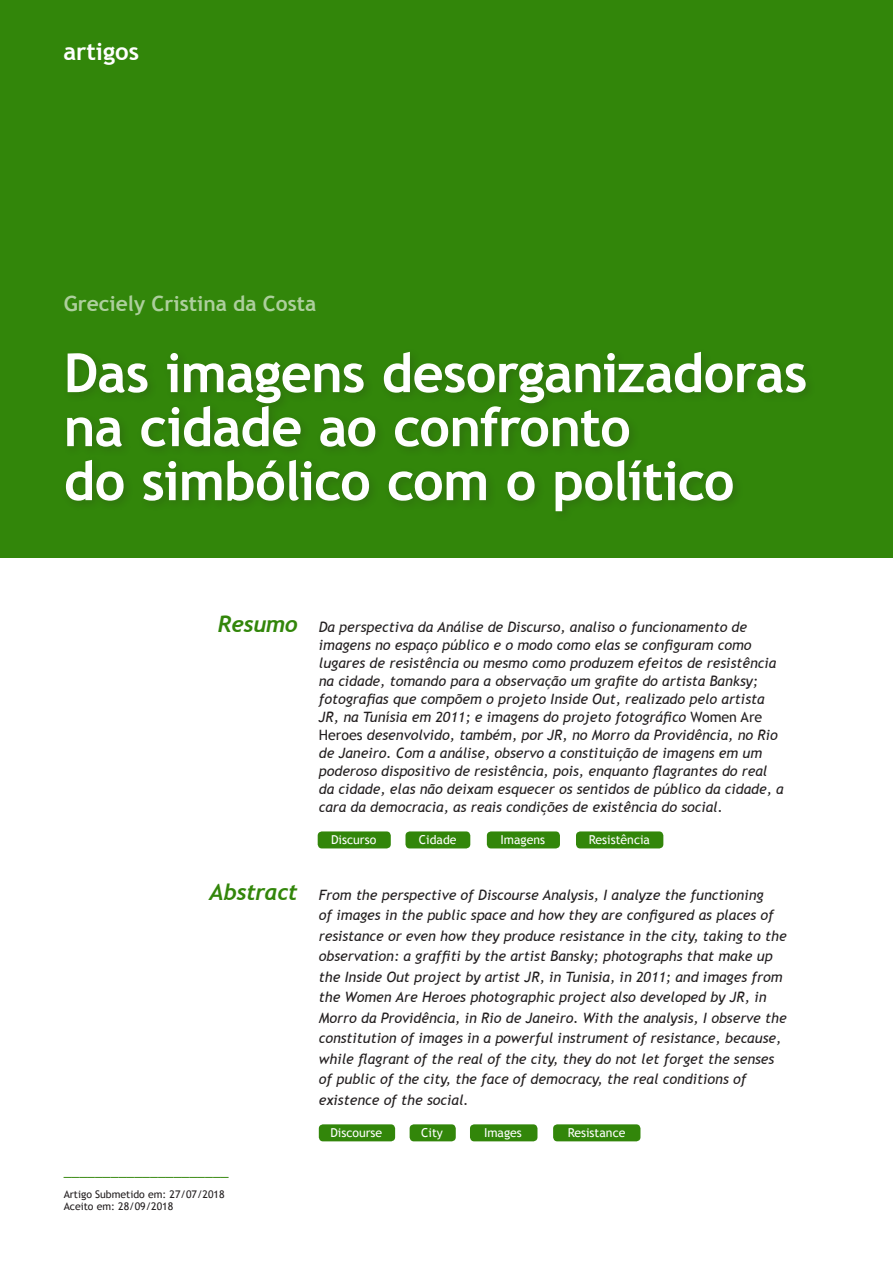
<style>
.page{position:relative;width:893px;height:1263px;background:#fff}
.page>*{position:absolute;margin:0;border:0;box-sizing:border-box;transform-origin:0 0}
.topo_tabela{font:700 54px/54px "Trebuchet MS";letter-spacing:-.02em;color:#fff}
.t1{font:700 24px "Trebuchet MS";color:#fff}
.topo_tabela-2{font:italic 700 22.5px "Trebuchet";letter-spacing:-.02em;color:#32860a}
.autor{font:700 21px "Trebuchet MS";color:#adcf9d}
.submissao{font:15px "Trebuchet MS";color:#32860a}
.paragrafo_simples{font:italic 14.25px/18px "Trebuchet MS";color:#231f20}
.submissao-2{font:12.3px "Trebuchet MS";color:#fff}
.submissao-3{font:10.5px "Trebuchet MS";color:#231f20}
.s1{font-style:normal}
</style>
<div class="page">
<div style="left:0;top:0;width:893px;height:557px;background:#32860a"></div>
<div style="left:318px;top:831px;width:73px;height:17px;background:#32860a;border-radius:4px"></div>
<div style="left:405px;top:831px;width:65px;height:17px;background:#32860a;border-radius:4px"></div>
<div style="left:487px;top:831px;width:73px;height:17px;background:#32860a;border-radius:4px"></div>
<div style="left:576px;top:831px;width:87px;height:17px;background:#32860a;border-radius:4px"></div>
<div style="left:319px;top:1124px;width:76px;height:17px;background:#32860a;border-radius:4px"></div>
<div style="left:410px;top:1124px;width:46px;height:17px;background:#32860a;border-radius:4px"></div>
<div style="left:470px;top:1124px;width:67px;height:17px;background:#32860a;border-radius:4px"></div>
<div style="left:553px;top:1124px;width:87px;height:17px;background:#32860a;border-radius:4px"></div>
<p class="t1" style="left:63px;top:36px;width:77px">artigos</p>
<p class="autor" style="left:64px;top:290px;width:254px">Greciely Cristina da Costa</p>
<p class="topo_tabela" style="left:64px;top:346px;width:745px">Das imagens desorganizadoras na cidade ao confronto<br>do simbólico com o político</p>
<p class="topo_tabela-2" style="left:218px;top:610px;width:81px">Resumo</p>
<p class="paragrafo_simples" style="left:319px;top:618px;width:466px">Da perspectiva da Análise de Discurso, analiso o funcionamento de imagens no espaço público e o modo como elas se configuram como lugares de resistência ou mesmo como produzem efeitos de resistência na cidade, tomando para a observação um grafite do artista Banksy; fotografias que compõem o projeto Inside Out, realizado pelo artista JR, na Tunísia em 2011; e imagens do projeto fotográfico <span class="s1">Women Are Heroes</span> desenvolvido, também, por JR, no Morro da Providência, no Rio de Janeiro. Com a análise, observo a constituição de imagens em um poderoso dispositivo de resistência, pois, enquanto flagrantes do real da cidade, elas não deixam esquecer os sentidos de público da cidade, a cara da democracia, as reais condições de existência do social.</p>
<p class="submissao-2" style="left:331px;top:833px;width:47px">Discurso</p>
<p class="submissao-2" style="left:419px;top:833px;width:39px">Cidade</p>
<p class="submissao-2" style="left:500px;top:833px;width:46px">Imagens</p>
<p class="submissao-2" style="left:589px;top:833px;width:63px">Resistência</p>
<p class="topo_tabela-2" style="left:209px;top:878px;width:90px">Abstract</p>
<p class="paragrafo_simples" style="left:319px;top:884px;width:469px;line-height:20.5px">From the perspective of Discourse Analysis, I analyze the functioning<br>of images in the public space and how they are configured as places of resistance or even how they produce resistance in the city, taking to the observation: a graffiti by the artist Bansky; photographs that make up the Inside Out project by artist JR, in Tunisia, in 2011; and images from the Women Are Heroes photographic project also developed by JR, in Morro da Providência, in Rio de Janeiro. With the analysis, I observe the constitution of images in a powerful instrument of resistance, because, while flagrant of the real of the city, they do not let forget the senses of public of the city, the face of democracy, the real conditions of existence of the social.</p>
<p class="submissao" style="left:64px;top:1162px;width:167px">_____________________</p>
<p class="submissao-3" style="left:64px;top:1188px;width:162px">Artigo Submetido em: 27/07/2018</p>
<p class="submissao-3" style="left:64px;top:1200px;width:111px">Aceito em: 28/09/2018</p>
<p class="submissao-2" style="left:330px;top:1126px;width:53px">Discourse</p>
<p class="submissao-2" style="left:421px;top:1126px;width:23px">City</p>
<p class="submissao-2" style="left:484px;top:1126px;width:39px">Images</p>
<p class="submissao-2" style="left:568px;top:1126px;width:59px">Resistance</p>
</div>
